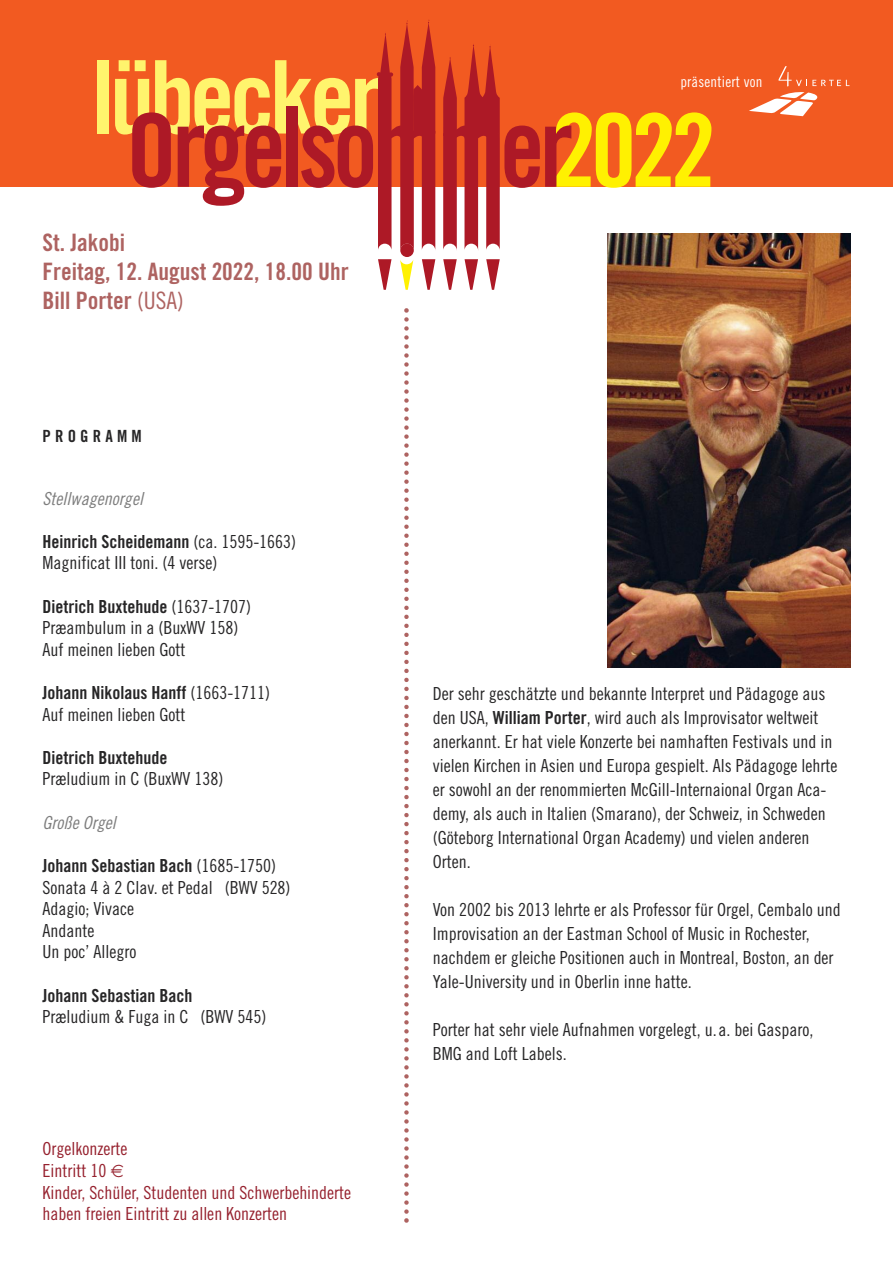
<style>
.page{position:relative;width:893px;height:1263px;background:#fff}
.page>*{position:absolute;margin:0;border:0;box-sizing:border-box;transform-origin:0 0}
.t1{font:24px/28.8px "Trade Gothic Bold Cond Twenty";color:#ae6361}
.t2{font:18px/24px "Trade Gothic Cond Eighteen";color:#272627}
.t3{font:18px "Trade Gothic Bold Cond Twenty";color:#272627}
.t4{font:18px/21.6px "Trade Gothic Cond Eighteen";color:#96212e}
.t5{font:18px "Trade Gothic Cond Eighteen Obl";color:#7d7d7d}
.t6{font:16.8px "Trade Gothic Bold Cond Twenty";letter-spacing:.25em;color:#272627}
.t7{font:15px "Trade Gothic Cond Eighteen";letter-spacing:.015em;color:#fff}
.s1{font-family:"Trade Gothic Cond Eighteen"}
.s2{font-family:"Trade Gothic Bold Cond Twenty"}
</style>
<div class="page">
<div style="left:0;top:0;width:893px;height:187px;background:#f25a21"></div>
<div style="left:98px;top:60px;width:11px;height:74px;background:#fff46d"></div>
<svg style="left:422px;top:259px;width:13px;height:31px"></svg>
<svg style="left:465px;top:259px;width:13px;height:31px"></svg>
<svg style="left:486px;top:259px;width:14px;height:31px"></svg>
<svg style="left:378px;top:259px;width:13px;height:31px"></svg>
<div style="left:400px;top:243px;width:14px;height:14px;background:#ad1926;border-radius:50%"></div>
<svg style="left:115px;top:20px;width:320px;height:230px"></svg>
<svg style="left:443px;top:259px;width:14px;height:31px"></svg>
<svg style="left:400px;top:260px;width:13px;height:30px"></svg>
<svg style="left:443px;top:44px;width:268px;height:206px"></svg>
<svg style="left:404px;top:308px;width:5px;height:915px"></svg>
<img style="left:607px;top:234px;width:243px;height:434px">
<svg style="left:749px;top:66px;width:101px;height:50px"></svg>
<h1 class="t1" style="left:43px;top:230px;width:308px">St. Jakobi<br>Freitag, 12. August 2022, 18.00 Uhr<br>Bill Porter <span class="s1">(USA)</span></h1>
<p class="t6" style="left:43px;top:430px;width:101px">PROGRAMM</p>
<p class="t5" style="left:43px;top:492px;width:102px">Stellwagenorgel</p>
<p class="t3" style="left:43px;top:535px;width:255px">Heinrich Scheidemann <span class="s1">(ca. 1595-1663)</span></p>
<p class="t2" style="left:43px;top:552px;width:176px">Magnificat III toni. (4 verse)</p>
<p class="t3" style="left:43px;top:600px;width:210px">Dietrich Buxtehude <span class="s1">(1637-1707)</span></p>
<p class="t2" style="left:43px;top:618px;width:197px;line-height:21.6px">Præambulum in a (BuxWV 158)<br>Auf meinen lieben Gott</p>
<p class="t3" style="left:43px;top:686px;width:229px">Johann Nikolaus Hanff <span class="s1">(1663-1711)</span></p>
<p class="t2" style="left:43px;top:704px;width:144px">Auf meinen lieben Gott</p>
<p class="t3" style="left:43px;top:751px;width:126px">Dietrich Buxtehude</p>
<p class="t2" style="left:43px;top:768px;width:182px">Præludium in C (BuxWV 138)</p>
<p class="t5" style="left:43px;top:816px;width:75px">Große Orgel</p>
<p class="t3" style="left:43px;top:859px;width:235px">Johann Sebastian Bach <span class="s1">(1685-1750)</span></p>
<p class="t2" style="left:43px;top:878px;width:250px;line-height:21.6px">Sonata 4 à 2 Clav. et Pedal (BWV 528)<br>Adagio; Vivace<br>Andante<br>Un poc’ Allegro</p>
<p class="t3" style="left:43px;top:988px;width:151px">Johann Sebastian Bach</p>
<p class="t2" style="left:43px;top:1006px;width:225px">Præludium &amp; Fuga in C (BWV 545)</p>
<p class="t4" style="left:43px;top:1140px;width:310px">Orgelkonzerte<br>Eintritt 10<br>Kinder, Schüler, Studenten und Schwerbehinderte haben freien Eintritt zu allen Konzerten</p>
<p class="t7" style="left:680px;top:77px;width:84px">präsentiert von</p>
<p class="t2" style="left:433px;top:683px;width:406px">Der sehr geschätzte und bekannte Interpret und Pädagoge aus den USA, <span class="s2">William Porter</span>, wird auch als Improvisator weltweit anerkannt. Er hat viele Konzerte bei namhaften Festivals und in vielen Kirchen in Asien und Europa gespielt. Als Pädagoge lehrte er sowohl an der renommierten McGill-Internaional Organ Aca&shy;demy, als auch in Italien (Smarano), der Schweiz, in Schweden (Göteborg International Organ Academy) und vielen anderen Orten.</p>
<p class="t2" style="left:433px;top:899px;width:410px">Von 2002 bis 2013 lehrte er als Professor für Orgel, Cembalo und Improvisation an der Eastman School of Music in Rochester, nachdem er gleiche Positionen auch in Montreal, Boston, an der Yale-University und in Oberlin inne hatte.</p>
<p class="t2" style="left:433px;top:1019px;width:382px">Porter hat sehr viele Aufnahmen vorgelegt, u.a. bei Gasparo,<br>BMG and Loft Labels.</p>
</div>
